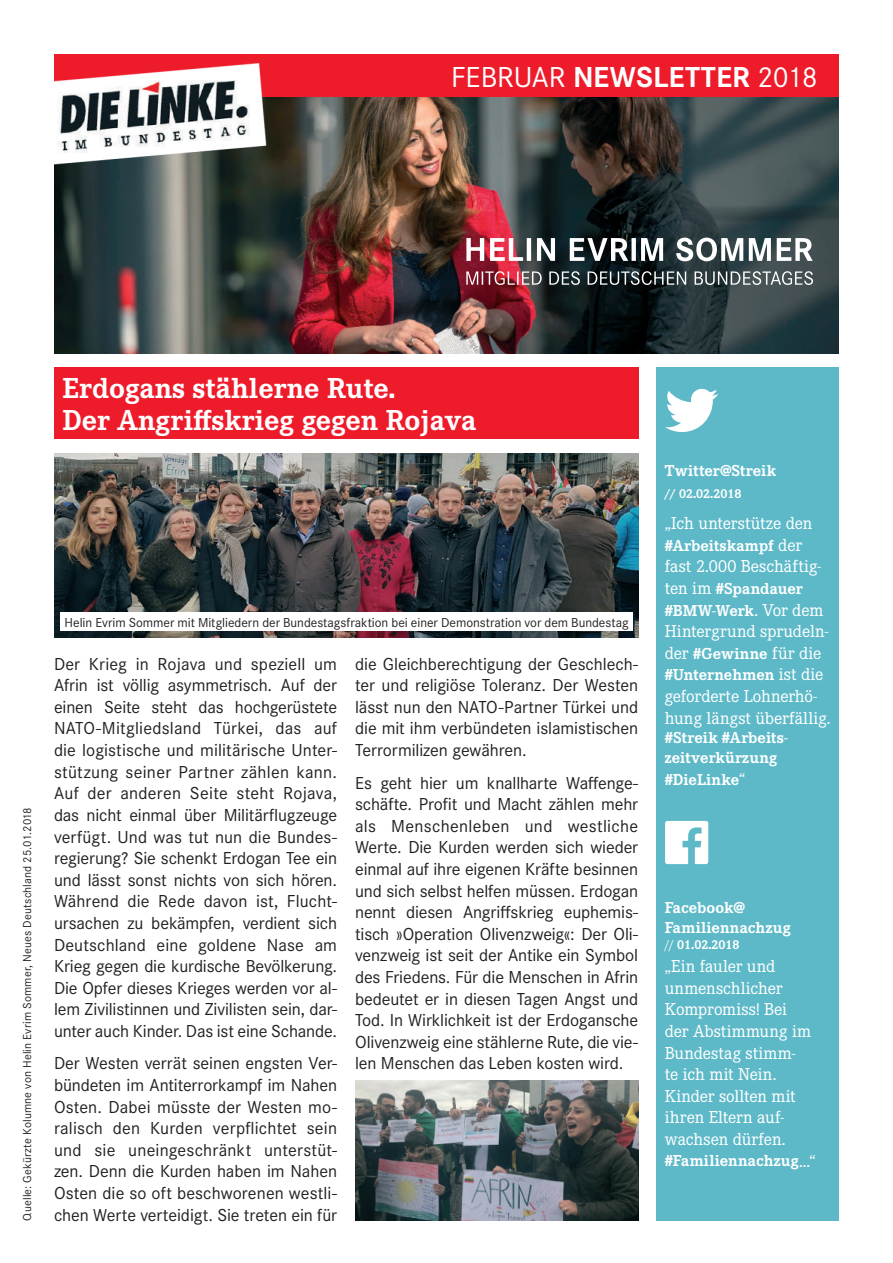
<style>
.page{position:relative;width:893px;height:1263px;background:#fff}
.page>*{position:absolute;margin:0;border:0;box-sizing:border-box;transform-origin:0 0}
.t1{font:700 30px/31.5px "Corporate E";color:#fff}
.t2{font:30px "Corporate S";letter-spacing:-.01em;color:#fff}
.t3{font:18px/21.6px "Corporate S";letter-spacing:-.005em;color:#231f20;text-align:justify}
.t4{font:18px/21.6px "Corporate E";color:#fff}
.t5{font:700 16.5px/19.8px "Corporate E";letter-spacing:.005em;color:#fff}
.t6{font:13.5px "Corporate S";letter-spacing:-.005em;color:#231f20}
.t7{font:700 13.5px "Corporate E";color:#fff}
.t8{font:12px "Corporate S";letter-spacing:.015em;color:#231f20}
.s1{font-weight:700}
.s2{font-weight:400;font-size:18px}
.s3{font-weight:700;font-size:16.5px}
.s4{font-weight:400}
</style>
<div class="page">
<div style="left:656px;top:367px;width:183px;height:853px;background:#5db9c8"></div>
<img style="left:54px;top:97px;width:785px;height:256px">
<svg style="left:466px;top:271px;width:347px;height:14px;background:#6d666a"></svg>
<svg style="left:466px;top:238px;width:347px;height:23px"></svg>
<div style="left:54px;top:367px;width:584px;height:71px;background:#ee1b2b"></div>
<div style="left:54px;top:54px;width:785px;height:43px;background:#ee1b2b"></div>
<img style="left:54px;top:63px;width:213px;height:103px">
<svg style="left:665px;top:821px;width:43px;height:43px"></svg>
<svg style="left:665px;top:389px;width:53px;height:43px"></svg>
<img style="left:54px;top:454px;width:584px;height:183px">
<img style="left:356px;top:1081px;width:282px;height:139px">
<div style="left:60px;top:613px;width:573px;height:18px;background:#fff"></div>
<h1 class="t2" style="left:451px;top:60px;width:368px">FEBRUAR <span class="s1">NEWSLETTER</span> 2018</h1>
<h1 class="t1" style="left:63px;top:373px;width:416px">Erdogans stählerne Rute.<br>Der Angriffskrieg gegen Rojava</h1>
<p class="t8" style="left:20px;top:1220px;width:415px;rotate:-90deg">Quelle: Gekürzte Kolumne von Helin Evrim Sommer, Neues Deutschland 25.01.2018</p>
<p class="t6" style="left:65px;top:615px;width:565px">Helin Evrim Sommer mit Mitgliedern der Bundestagsfraktion bei einer Demonstration vor dem Bundestag</p>
<p class="t3" style="left:54px;top:653px;width:285px">Der Krieg in Rojava und speziell um Afrin ist völlig asymmetrisch. Auf der einen Seite steht das hochgerüstete NATO-Mitgliedsland Türkei, das auf die logistische und militärische Unter&shy;stützung seiner Partner zählen kann.<br>Auf der anderen Seite steht Rojava, das nicht einmal über Militärflugzeuge verfügt. Und was tut nun die Bundes&shy;regierung? Sie schenkt Erdogan Tee ein und lässt sonst nichts von sich hören.<br>Während die Rede davon ist, Flucht&shy;ursachen zu bekämpfen, verdient sich Deutschland eine goldene Nase am Krieg gegen die kurdische Bevölkerung.<br>Die Opfer dieses Krieges werden vor al&shy;lem Zivilistinnen und Zivilisten sein, dar&shy;unter auch Kinder. Das ist eine Schande.</p>
<p class="t3" style="left:54px;top:1053px;width:285px">Der Westen verrät seinen engsten Ver&shy;bündeten im Antiterrorkampf im Nahen Osten. Dabei müsste der Westen mo&shy;ralisch den Kurden verpflichtet sein und sie uneingeschränkt unterstüt&shy;zen. Denn die Kurden haben im Nahen Osten die so oft beschworenen westli&shy;chen Werte verteidigt. Sie treten ein für</p>
<p class="t3" style="left:355px;top:653px;width:285px">die Gleichberechtigung der Geschlech&shy;ter und religiöse Toleranz. Der Westen lässt nun den NATO-Partner Türkei und die mit ihm verbündeten islamistischen Terrormilizen gewähren.</p>
<p class="t3" style="left:355px;top:772px;width:285px">Es geht hier um knallharte Waffenge&shy;schäfte. Profit und Macht zählen mehr als Menschenleben und westliche Werte. Die Kurden werden sich wieder einmal auf ihre eigenen Kräfte besinnen und sich selbst helfen müssen. Erdogan nennt diesen Angriffskrieg euphemis&shy;tisch »Operation Olivenzweig«: Der Oli&shy;venzweig ist seit der Antike ein Symbol des Friedens. Für die Menschen in Afrin bedeutet er in diesen Tagen Angst und Tod. In Wirklichkeit ist der Erdogansche Olivenzweig eine stählerne Rute, die vie&shy;len Menschen das Leben kosten wird.</p>
<p class="t5" style="left:665px;top:461px;width:113px">Twitter@Streik</p>
<p class="t7" style="left:665px;top:486px;width:78px">// 02.02.2018</p>
<p class="t4" style="left:665px;top:513px;width:149px">„Ich unterstütze den</p>
<p class="t5" style="left:665px;top:536px;width:139px">#Arbeitskampf <span class="s2">der</span></p>
<p class="t4" style="left:665px;top:556px;width:158px">fast 2.000 Beschäftig-</p>
<p class="t5" style="left:665px;top:578px;width:160px;line-height:21.5px"><span class="s2">ten im</span> #Spandauer #BMW-Werk<span class="s2">. Vor dem</span></p>
<p class="t4" style="left:665px;top:621px;width:165px">Hintergrund sprudeln&shy;der <span class="s3">#Gewinne</span> für die</p>
<p class="t5" style="left:665px;top:665px;width:160px">#Unternehmen <span class="s2">ist die</span></p>
<p class="t4" style="left:665px;top:686px;width:167px">geforderte Lohnerhö&shy;hung längst überfällig.</p>
<p class="t5" style="left:665px;top:728px;width:125px">#Streik #Arbeits&shy;zeitverkürzung</p>
<p class="t5" style="left:665px;top:770px;width:82px">#DieLinke<span class="s2">“</span></p>
<p class="t5" style="left:665px;top:897px;width:128px">Facebook@<br>Familiennachzug</p>
<p class="t7" style="left:665px;top:937px;width:76px"><span class="s4">//</span> 01.02.2018</p>
<p class="t4" style="left:665px;top:956px;width:148px">„Ein fauler und unmenschlicher<br>Kompromiss! Bei der Abstimmung im<br>Bundestag stimm&shy;te ich mit Nein.<br>Kinder sollten mit ihren Eltern auf&shy;wachsen dürfen.</p>
<p class="t5" style="left:665px;top:1151px;width:152px">#Familiennachzug<span class="s2">…“</span></p>
</div>
